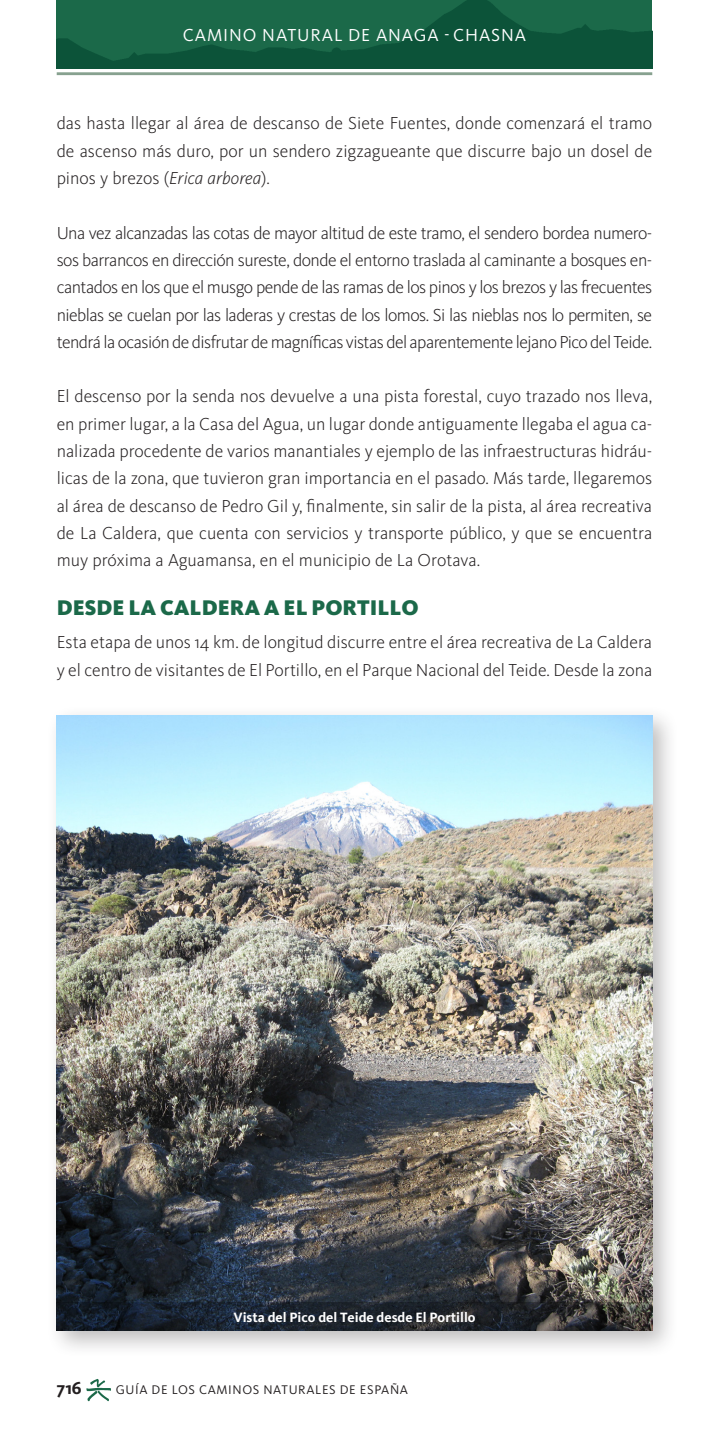
<style>
.page{position:relative;width:709px;height:1446px;background:#fff}
.page>*{position:absolute;margin:0;border:0;box-sizing:border-box;transform-origin:0 0}
.TEXTO_GENERAL{font:900 22px "Kievit";color:#1b6949}
.TEXTO_GENERAL-2{font:300 18px/27.2px "Kievit OT";color:#231f20;text-align:justify}
.t1{font:18px "Kievit OT";letter-spacing:.05em;color:#fff}
.t2{font:700 18px "Kievit";color:#231f20}
.t3{font:700 14px "Kievit";color:#fff}
.t4{font:13px "Kievit OT";letter-spacing:.05em;color:#231f20}
.s1{font-style:italic}
</style>
<div class="page">
<img style="left:57px;top:0;width:595px;height:68px">
<hr style="left:57px;top:72px;width:595px;height:3px;background:#87a18f">
<img style="left:86px;top:1379px;width:25px;height:23px">
<div style="left:46px;top:705px;width:633px;height:652px;background:#231f20;opacity:.3"></div>
<img style="left:57px;top:716px;width:595px;height:586px">
<svg style="left:57px;top:1302px;width:595px;height:29px;background:#21272e"></svg>
<p class="t1" style="left:183px;top:24px;width:345px">CAMINO NATURAL DE ANAGA - CHASNA</p>
<p class="TEXTO_GENERAL-2" style="left:57px;top:110px;width:597px">das hasta llegar al área de descanso de Siete Fuentes, donde comenzará el tramo de ascenso más duro, por un sendero zigzagueante que discurre bajo un dosel de pinos y brezos (<span class="s1">Erica arborea</span>).</p>
<p class="TEXTO_GENERAL-2" style="left:57px;top:219px;width:597px">Una vez alcanzadas las cotas de mayor altitud de este tramo, el sendero bordea numero&shy;sos barrancos en dirección sureste, donde el entorno traslada al caminante a bosques en&shy;cantados en los que el musgo pende de las ramas de los pinos y los brezos y las frecuentes nieblas se cuelan por las laderas y crestas de los lomos. Si las nieblas nos lo permiten, se tendrá la ocasión de disfrutar de magníficas vistas del aparentemente lejano Pico del Teide.</p>
<p class="TEXTO_GENERAL-2" style="left:57px;top:382px;width:597px">El descenso por la senda nos devuelve a una pista forestal, cuyo trazado nos lleva, en primer lugar, a la Casa del Agua, un lugar donde antiguamente llegaba el agua ca&shy;nalizada procedente de varios manantiales y ejemplo de las infraestructuras hidráu&shy;licas de la zona, que tuvieron gran importancia en el pasado. Más tarde, llegaremos al área de descanso de Pedro Gil y, finalmente, sin salir de la pista, al área recreativa de La Caldera, que cuenta con servicios y transporte público, y que se encuentra muy próxima a Aguamansa, en el municipio de La Orotava.</p>
<p class="TEXTO_GENERAL" style="left:57px;top:594px;width:363px">DESDE LA CALDERA A EL PORTILLO</p>
<p class="TEXTO_GENERAL-2" style="left:57px;top:628px;width:597px">Esta etapa de unos 14 km. de longitud discurre entre el área recreativa de La Caldera y el centro de visitantes de El Portillo, en el Parque Nacional del Teide. Desde la zona</p>
<p class="t3" style="left:233px;top:1309px;width:244px">Vista del Pico del Teide desde El Portillo</p>
<p class="t2" style="left:57px;top:1377px;width:27px">716</p>
<p class="t4" style="left:116px;top:1381px;width:294px">GUÍA DE LOS CAMINOS NATURALES DE ESPAÑA</p>
</div>
